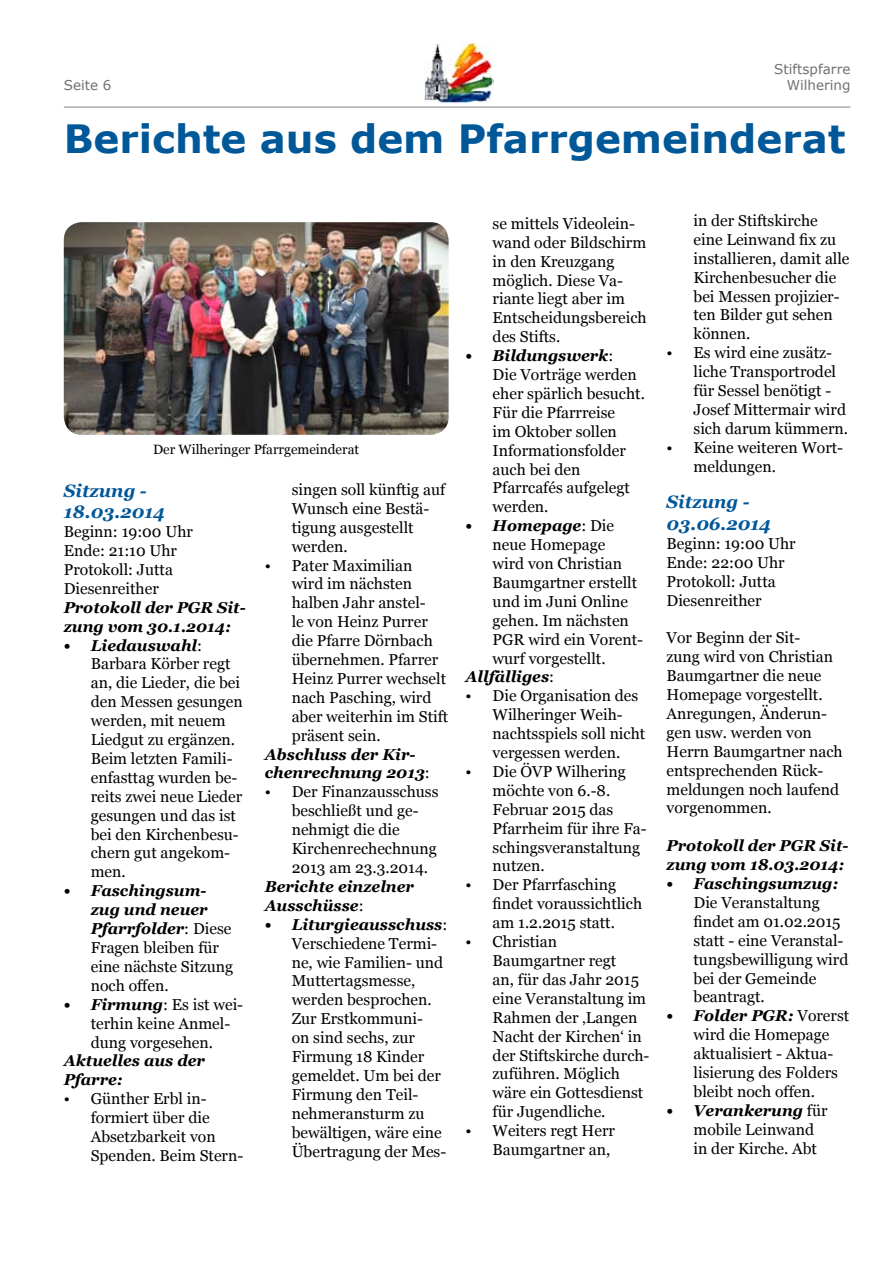
<style>
.page{position:relative;width:893px;height:1263px;background:#fff}
.page>*{position:absolute;margin:0;border:0;box-sizing:border-box;transform-origin:0 0}
.t1{font:700 39px "Verdana";color:#005899}
.t2{font:italic 700 18px/21.6px "Georgia";color:#005899}
.t3{font:15.75px/18.9px "Georgia";color:#000}
.t4{font:italic 700 15.75px/18.9px "Georgia";color:#000}
.t5{font:13.5px "Georgia";color:#000}
.t6{font:13.5px/16.2px "Verdana";color:#707173;text-align:right}
.s1{font-weight:700;font-style:italic}
.s2{font-weight:400;font-style:normal}
</style>
<div class="page">
<hr style="left:64px;top:107px;width:786px;height:1px;background:#000">
<img style="left:425px;top:43px;width:69px;height:60px">
<img style="left:64px;top:222px;width:385px;height:213px">
<p class="t6" style="left:64px;top:77px;width:49px">Seite 6</p>
<p class="t6" style="left:774px;top:61px;width:78px">Stiftspfarre<br>Wilhering</p>
<h1 class="t1" style="left:64px;top:111px;width:783px">Berichte aus dem Pfarrgemeinderat</h1>
<p class="t5" style="left:153px;top:441px;width:207px">Der Wilheringer Pfarrgemeinderat</p>
<p class="t2" style="left:64px;top:480px;width:103px">Sitzung -<br>18.03.2014</p>
<p class="t3" style="left:64px;top:523px;width:131px">Beginn: 19:00 Uhr<br>Ende: 21:10 Uhr<br>Protokoll: Jutta<br>Diesenreither</p>
<p class="t4" style="left:64px;top:598px;width:183px">Protokoll der PGR Sit&shy;zung vom 30.1.2014:</p>
<p class="t3" style="left:91px;top:636px;width:154px;text-indent:-27px"><span class="s1">• Liedauswahl</span>:<br>Barbara Körber regt an, die Lieder, die bei den Messen gesungen werden, mit neuem<br>Liedgut zu ergänzen.<br>Beim letzten Famili&shy;enfasttag wurden be&shy;reits zwei neue Lieder gesungen und das ist bei den Kirchenbesu&shy;chern gut angekom&shy;men.</p>
<p class="t3" style="left:91px;top:882px;width:144px;text-indent:-27px"><span class="s1">• Faschingsum&shy;zug und neuer<br>Pfarrfolder</span>: Diese<br>Fragen bleiben für eine nächste Sitzung noch offen.</p>
<p class="t3" style="left:91px;top:995px;width:154px;text-indent:-27px"><span class="s1">• Firmung</span>: Es ist wei&shy;terhin keine Anmel&shy;dung vorgesehen.</p>
<p class="t4" style="left:64px;top:1051px;width:143px">Aktuelles aus der<br>Pfarre:</p>
<p class="t3" style="left:91px;top:1090px;width:154px;text-indent:-27px">• Günther Erbl in&shy;formiert über die<br>Absetzbarkeit von<br>Spenden. Beim Stern-</p>
<p class="t3" style="left:292px;top:480px;width:155px">singen soll künftig auf<br>Wunsch eine Bestä&shy;tigung ausgestellt werden.</p>
<p class="t3" style="left:292px;top:556px;width:158px;text-indent:-27px">• Pater Maximilian<br>wird im nächsten halben Jahr anstel-<br>le von Heinz Purrer die Pfarre Dörnbach übernehmen. Pfarrer<br>Heinz Purrer wechselt nach Pasching, wird aber weiterhin im Stift präsent sein.</p>
<p class="t4" style="left:265px;top:745px;width:167px">Abschluss der Kir&shy;chenrechnung 2013<span class="s2">:</span></p>
<p class="t3" style="left:292px;top:783px;width:148px;text-indent:-27px">• Der Finanzausschuss beschließt und ge&shy;nehmigt die die<br>Kirchenrechechnung<br>2013 am 23.3.2014.</p>
<p class="t4" style="left:265px;top:877px;width:151px">Berichte einzelner<br>Ausschüsse<span class="s2">:</span></p>
<p class="t3" style="left:292px;top:915px;width:157px;text-indent:-27px"><span class="s1">• Liturgieausschuss</span>:<br>Verschiedene Termi&shy;ne, wie Familien- und<br>Muttertagsmesse, werden besprochen.<br>Zur Erstkommuni-<br>on sind sechs, zur<br>Firmung 18 Kinder gemeldet. Um bei der<br>Firmung den Teil&shy;nehmeransturm zu bewältigen, wäre eine<br>Übertragung der Mes-</p>
<p class="t3" style="left:493px;top:214px;width:156px">se mittels Videolein&shy;wand oder Bildschirm in den Kreuzgang möglich. Diese Va&shy;riante liegt aber im<br>Entscheidungsbereich des Stifts.</p>
<p class="t3" style="left:493px;top:347px;width:154px;text-indent:-27px"><span class="s1">• Bildungswerk</span>:<br>Die Vorträge werden eher spärlich besucht.<br>Für die Pfarrreise<br>im Oktober sollen<br>Informationsfolder auch bei den<br>Pfarrcafés aufgelegt werden.</p>
<p class="t4" style="left:466px;top:516px;width:150px">• Homepage<span class="s2">: Die</span></p>
<p class="t3" style="left:493px;top:536px;width:114px">neue Homepage</p>
<p class="t3" style="left:493px;top:554px;width:131px">wird von Christian</p>
<p class="t3" style="left:493px;top:573px;width:146px">Baumgartner erstellt</p>
<p class="t3" style="left:493px;top:592px;width:137px">und im Juni Online</p>
<p class="t3" style="left:493px;top:611px;width:138px">gehen. Im nächsten</p>
<p class="t3" style="left:493px;top:630px;width:152px">PGR wird ein Vorent-</p>
<p class="t3" style="left:493px;top:649px;width:114px">wurf vorgestellt.</p>
<p class="t4" style="left:466px;top:667px;width:90px">Allfälliges<span class="s2">:</span></p>
<p class="t3" style="left:493px;top:687px;width:154px;text-indent:-27px">• Die Organisation des<br>Wilheringer Weih&shy;nachtsspiels soll nicht vergessen werden.</p>
<p class="t3" style="left:493px;top:762px;width:155px;text-indent:-27px">• Die ÖVP Wilhering möchte von 6.-8.<br>Februar 2015 das<br>Pfarrheim für ihre Fa&shy;schingsveranstaltung nutzen.</p>
<p class="t3" style="left:493px;top:876px;width:151px;text-indent:-27px">• Der Pfarrfasching findet voraussichtlich am 1.2.2015 statt.</p>
<p class="t3" style="left:493px;top:932px;width:158px;text-indent:-27px">• Christian<br>Baumgartner regt<br>an, für das Jahr 2015 eine Veranstaltung im<br>Rahmen der ‚Langen<br>Nacht der Kirchen‘ in der Stiftskirche durch&shy;zuführen. Möglich wäre ein Gottesdienst für Jugendliche.</p>
<p class="t3" style="left:466px;top:1121px;width:151px;text-align:right">• Weiters regt Herr<br>Baumgartner an,</p>
<p class="t3" style="left:693px;top:211px;width:158px">in der Stiftskirche eine Leinwand fix zu installieren, damit alle<br>Kirchenbesucher die bei Messen projizier&shy;ten Bilder gut sehen können.</p>
<p class="t3" style="left:693px;top:344px;width:156px;text-indent:-27px">• Es wird eine zusätz&shy;liche Transportrodel für Sessel benötigt -<br>Josef Mittermair wird sich darum kümmern.</p>
<p class="t3" style="left:693px;top:438px;width:151px;text-indent:-27px">• Keine weiteren Wort&shy;meldungen.</p>
<p class="t2" style="left:666px;top:491px;width:106px">Sitzung -<br>03.06.2014</p>
<p class="t3" style="left:666px;top:534px;width:131px">Beginn: 19:00 Uhr<br>Ende: 22:00 Uhr<br>Protokoll: Jutta<br>Diesenreither</p>
<p class="t3" style="left:666px;top:629px;width:178px">Vor Beginn der Sit-<br>zung wird von Christian<br>Baumgartner die neue<br>Homepage vorgestellt.<br>Anregungen, Änderun&shy;gen usw. werden von<br>Herrn Baumgartner nach entsprechenden Rück&shy;meldungen noch laufend vorgenommen.</p>
<p class="t4" style="left:666px;top:836px;width:183px">Protokoll der PGR Sit&shy;zung vom 18.03.2014:</p>
<p class="t4" style="left:666px;top:874px;width:173px">• Faschingsumzug:</p>
<p class="t3" style="left:693px;top:893px;width:156px">Die Veranstaltung findet am 01.02.2015 statt - eine Veranstal&shy;tungsbewilligung wird bei der Gemeinde beantragt.</p>
<p class="t3" style="left:693px;top:1007px;width:157px;text-indent:-27px"><span class="s1">• Folder PGR:</span> Vorerst wird die Homepage aktualisiert - Aktua&shy;lisierung des Folders bleibt noch offen.</p>
<p class="t3" style="left:694px;top:1101px;width:136px;text-indent:-27px"><span class="s1">• Verankerung</span> für mobile Leinwand in der Kirche. Abt</p>
</div>
